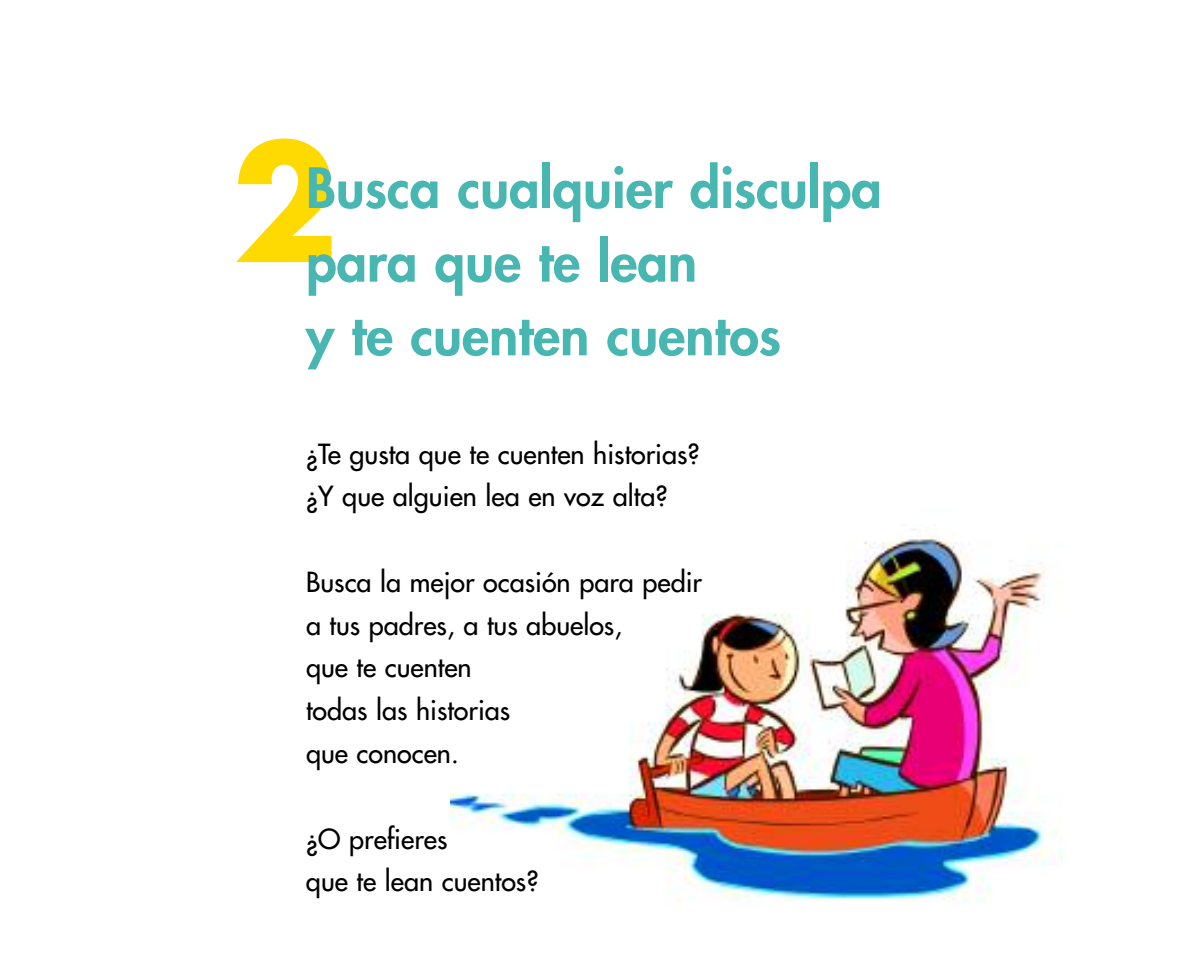
<style>
.page{position:relative;width:1200px;height:970px;background:#fff}
.page>*{position:absolute;margin:0;border:0;box-sizing:border-box;transform-origin:0 0}
.t1{font:700 157.5px "Futura";color:#ffd902}
.t2{font:800 54px/73.6px "Futura";color:#49b7b1}
.t3{font:27px/42.8px "Futura";color:#000}
</style>
<div class="page">
<img style="left:450px;top:529px;width:612px;height:373px">
<h1 class="t1" style="left:231px;top:131px;width:110px">2</h1>
<h2 class="t2" style="left:306px;top:155px;width:577px">Busca cualquier disculpa para que te lean<br>y te cuenten cuentos</h2>
<p class="t3" style="left:306px;top:434px;width:395px">¿Te gusta que te cuenten historias? ¿Y que alguien lea en voz alta?</p>
<p class="t3" style="left:306px;top:562px;width:397px">Busca la mejor ocasión para pedir a tus padres, a tus abuelos,<br>que te cuenten<br>todas las historias<br>que conocen.</p>
<p class="t3" style="left:306px;top:819px;width:234px">¿O prefieres<br>que te lean cuentos?</p>
</div>
